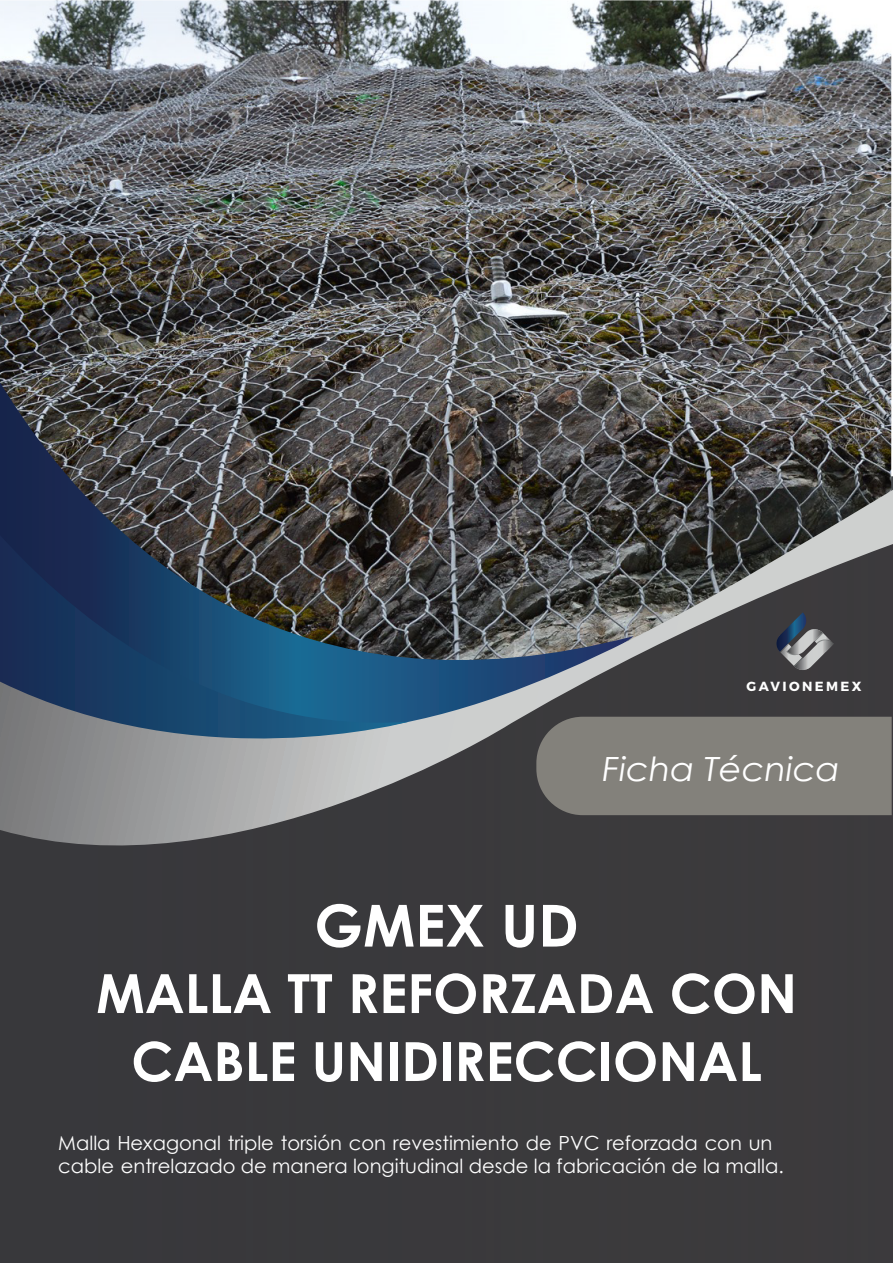
<style>
.page{position:relative;width:893px;height:1263px;background:#fff}
.page>*{position:absolute;margin:0;border:0;box-sizing:border-box;transform-origin:0 0}
.t1{font:700 58.05px "Century Gothic";color:#fff}
.t2{font:700 54px/67.9px "Century Gothic";color:#fff;text-align:center}
.t3{font:italic 33.3px "Century Gothic";color:#fff;scale:1.05 1}
.t4{font:19.5px/23.4px "Century Gothic";color:#fff}
.t5{font:700 13.2px "Montserrat";letter-spacing:.18em;color:#fff}
</style>
<div class="page">
<img style="left:0;top:0;width:891px;height:490px">
<div style="left:0;top:897px;width:893px;height:366px;background:#3a393c"></div>
<svg style="left:0;top:382px;width:634px;height:108px;background:#4b494a"></svg>
<svg style="left:0;top:490px;width:893px;height:407px;background:#4f5053"></svg>
<svg style="left:0;top:535px;width:409px;height:244px;background:#3e566b"></svg>
<div style="left:536px;top:717px;width:356px;height:98px;background:#83817b"></div>
<svg style="left:776px;top:612px;width:58px;height:58px;background:#5e636a"></svg>
<p class="t5" style="left:746px;top:678px;width:117px">GAVIONEMEX</p>
<h3 class="t3" style="left:602px;top:745px;width:228px">Ficha Técnica</h3>
<h1 class="t1" style="left:314px;top:889px;width:266px">GMEX UD</h1>
<h2 class="t2" style="left:96px;top:957px;width:702px">MALLA TT REFORZADA CON<br>CABLE UNIDIRECCIONAL</h2>
<p class="t4" style="left:58px;top:1130px;width:727px">Malla Hexagonal triple torsión con revestimiento de PVC reforzada con un cable entrelazado de manera longitudinal desde la fabricación de la malla.</p>
</div>
